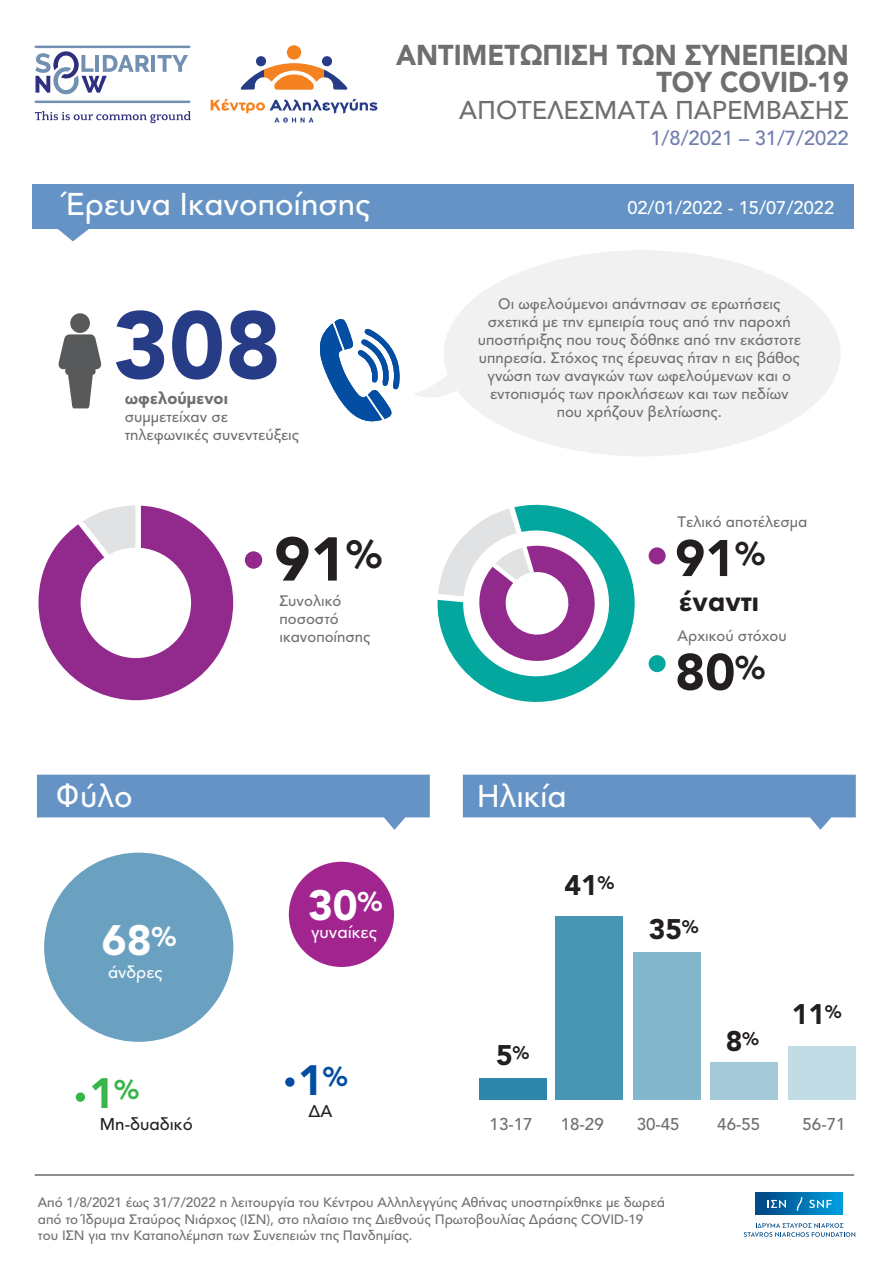
<style>
.page{position:relative;width:893px;height:1263px;background:#fff}
.page>*{position:absolute;margin:0;border:0;box-sizing:border-box;transform-origin:0 0}
.t1{font:900 94.65px "Avenir Greek";color:#263c86}
.t2{font:900 61.05px "Avenir Greek";color:#231f20}
.t3{font:900 50.85px "Avenir Greek";color:#231f20}
.t4{font:900 42.15px "Avenir Greek";color:#fff}
.t5{font:900 42.15px "Avenir Greek";color:#39b54a}
.t6{font:900 42.15px "Avenir Greek";color:#034ea2}
.t7{font:500 31.2px "Avenir Greek";color:#fff}
.t8{font:900 28.5px/27px "Avenir Greek";color:#6d6f71;text-align:right;scale:.95 1}
.t9{font:900 28.2px "Avenir Greek";color:#231f20}
.t10{font:900 27.6px "Avenir Greek";color:#231f20}
.t11{font:500 25.5px "Avenir Greek";color:#6d6f71}
.t12{font:500 20.1px "Avenir Greek";color:#717eae}
.t13{font:500 18.3px "Avenir Greek";color:#fff}
.t14{font:500 16.95px "Avenir Greek";color:#6d6f71}
.t15{font:500 16.95px "Avenir Greek";color:#231f20}
.t16{font:500 16.95px "Avenir Greek";color:#fff}
.t17{font:900 16.5px "Avenir Greek";color:#6d6f71}
.t18{font:500 16.5px "Avenir Greek";color:#fff}
.t19{font:500 15px/18px "Avenir Greek";color:#6d6f71}
.t20{font:500 13.5px/16.2px "Avenir Greek";color:#6d6f71}
</style>
<div class="page">
<div style="left:32px;top:184px;width:822px;height:45px;background:#6593c6"></div>
<svg style="left:58px;top:229px;width:31px;height:12px"></svg>
<svg style="left:37px;top:775px;width:393px;height:55px"></svg>
<svg style="left:463px;top:775px;width:393px;height:55px"></svg>
<div style="left:711px;top:1062px;width:67px;height:38px;background:#a4cada"></div>
<div style="left:556px;top:916px;width:67px;height:184px;background:#4895b4"></div>
<div style="left:479px;top:1078px;width:67px;height:22px;background:#2e86aa"></div>
<div style="left:634px;top:952px;width:67px;height:148px;background:#82b7cc"></div>
<div style="left:789px;top:1046px;width:67px;height:54px;background:#c2dce6"></div>
<div style="left:70px;top:313px;width:20px;height:20px;background:#58595b;border-radius:50%"></div>
<svg style="left:58px;top:334px;width:44px;height:74px"></svg>
<div style="left:444px;top:250px;width:397px;height:206px;background:#f1f1f2;border-radius:50%"></div>
<svg style="left:479px;top:546px;width:156px;height:156px;fill:#05a79d"></svg>
<div style="left:649px;top:547px;width:17px;height:17px;background:#922a8e;border-radius:50%"></div>
<div style="left:649px;top:655px;width:17px;height:17px;background:#04a79d;border-radius:50%"></div>
<svg style="left:39px;top:505px;width:194px;height:195px"></svg>
<svg style="left:437px;top:504px;width:179px;height:180px"></svg>
<svg style="left:320px;top:319px;width:80px;height:102px"></svg>
<svg style="left:415px;top:360px;width:48px;height:37px"></svg>
<div style="left:245px;top:551px;width:17px;height:18px;background:#922a8e;border-radius:50%"></div>
<div style="left:289px;top:862px;width:105px;height:105px;background:#a1248f;border-radius:50%"></div>
<div style="left:44px;top:853px;width:189px;height:189px;background:#6ba1c0;border-radius:50%"></div>
<div style="left:76px;top:1092px;width:9px;height:10px;background:#39b54a;border-radius:50%"></div>
<svg style="left:285px;top:1077px;width:10px;height:10px"></svg>
<hr style="left:152px;top:55px;width:3px;height:17px;background:#7290b2">
<svg style="left:157px;top:55px;width:31px;height:17px"></svg>
<svg style="left:35px;top:111px;width:156px;height:12px"></svg>
<svg style="left:35px;top:51px;width:115px;height:43px"></svg>
<hr style="left:35px;top:46px;width:155px;height:2px;background:#7290b2">
<hr style="left:35px;top:101px;width:155px;height:2px;background:#7290b2">
<svg style="left:744px;top:1223px;width:111px;height:14px"></svg>
<div style="left:756px;top:1193px;width:87px;height:22px;background:linear-gradient(to right,#014480,#01a0df)"></div>
<svg style="left:767px;top:1200px;width:19px;height:8px"></svg>
<svg style="left:809px;top:1200px;width:23px;height:8px"></svg>
<svg style="left:797px;top:1197px;width:5px;height:14px"></svg>
<hr style="left:35px;top:1174px;width:819px;height:1px;background:#231f20">
<svg style="left:241px;top:45px;width:106px;height:45px"></svg>
<svg style="left:211px;top:99px;width:166px;height:24px"></svg>
<p class="t8" style="left:396px;top:42px;width:478px">ΑΝΤΙΜΕΤΩΠΙΣΗ ΤΩΝ ΣΥΝΕΠΕΙΩΝ<br>ΤΟΥ COVID-19</p>
<p class="t11" style="left:459px;top:96px;width:391px">ΑΠΟΤΕΛΕΣΜΑΤΑ ΠΑΡΕΜΒΑΣΗΣ</p>
<p class="t12" style="left:650px;top:127px;width:200px">1/8/2021 – 31/7/2022</p>
<p class="t7" style="left:66px;top:187px;width:306px">Έρευνα Ικανοποίησης</p>
<p class="t13" style="left:627px;top:198px;width:208px">02/01/2022 - 15/07/2022</p>
<p class="t1" style="left:113px;top:291px;width:169px">308</p>
<p class="t17" style="left:125px;top:389px;width:105px">ωφελούµενοι</p>
<p class="t19" style="left:125px;top:408px;width:176px">συµµετείχαν σε τηλεφωνικές συνεντεύξεις</p>
<p class="t2" style="left:274px;top:524px;width:109px">91<sup>%</sup></p>
<p class="t19" style="left:279px;top:592px;width:93px">Συνολικό ποσοστό ικανοποίησης</p>
<p class="t19" style="left:478px;top:295px;width:325px;text-align:center">Οι ωφελούµενοι απάντησαν σε ερωτήσεις σχετικά µε την εµπειρία τους από την παροχή υποστήριξης που τους δόθηκε από την εκάστοτε υπηρεσία. Στόχος της έρευνας ήταν η εις βάθος γνώση των αναγκών των ωφελούµενων και ο εντοπισµός των προκλήσεων και των πεδίων που χρήζουν βελτίωσης.</p>
<p class="t19" style="left:678px;top:514px;width:131px">Τελικό αποτέλεσµα</p>
<p class="t3" style="left:675px;top:529px;width:91px">91<sup>%</sup></p>
<p class="t10" style="left:679px;top:586px;width:82px">έναντι</p>
<p class="t19" style="left:678px;top:628px;width:111px">Αρχικού στόχου</p>
<p class="t3" style="left:675px;top:643px;width:91px">80<sup>%</sup></p>
<p class="t7" style="left:55px;top:779px;width:79px">Φύλο</p>
<p class="t7" style="left:477px;top:779px;width:92px">Ηλικία</p>
<p class="t4" style="left:102px;top:916px;width:76px">68<sup>%</sup></p>
<p class="t18" style="left:108px;top:963px;width:56px">άνδρες</p>
<p class="t4" style="left:308px;top:881px;width:76px">30<sup>%</sup></p>
<p class="t16" style="left:311px;top:923px;width:67px">γυναίκες</p>
<p class="t9" style="left:564px;top:869px;width:51px">41<sup>%</sup></p>
<p class="t9" style="left:649px;top:912px;width:51px">35<sup>%</sup></p>
<p class="t9" style="left:792px;top:998px;width:51px">11<sup>%</sup></p>
<p class="t5" style="left:90px;top:1069px;width:51px">1<sup>%</sup></p>
<p class="t15" style="left:100px;top:1114px;width:94px">Μη-δυαδικό</p>
<p class="t6" style="left:298px;top:1056px;width:51px">1<sup>%</sup></p>
<p class="t15" style="left:309px;top:1101px;width:25px">∆Α</p>
<p class="t9" style="left:496px;top:1039px;width:35px">5<sup>%</sup></p>
<p class="t9" style="left:726px;top:1025px;width:35px">8<sup>%</sup></p>
<p class="t14" style="left:490px;top:1115px;width:44px">13-17</p>
<p class="t14" style="left:561px;top:1115px;width:44px">18-29</p>
<p class="t14" style="left:637px;top:1115px;width:44px">30-45</p>
<p class="t14" style="left:717px;top:1115px;width:44px">46-55</p>
<p class="t14" style="left:802px;top:1115px;width:44px">56-71</p>
<p class="t20" style="left:38px;top:1195px;width:629px">Από 1/8/2021 έως 31/7/2022 η λειτουργία του Κέντρου Αλληλεγγύης Αθήνας υποστηρίχθηκε µε δωρεά από το Ίδρυµα Σταύρος Νιάρχος (ΙΣΝ), στο πλαίσιο της ∆ιεθνούς Πρωτοβουλίας ∆ράσης COVID-19 του ΙΣΝ για την Καταπολέµηση των Συνεπειών της Πανδηµίας.</p>
</div>
